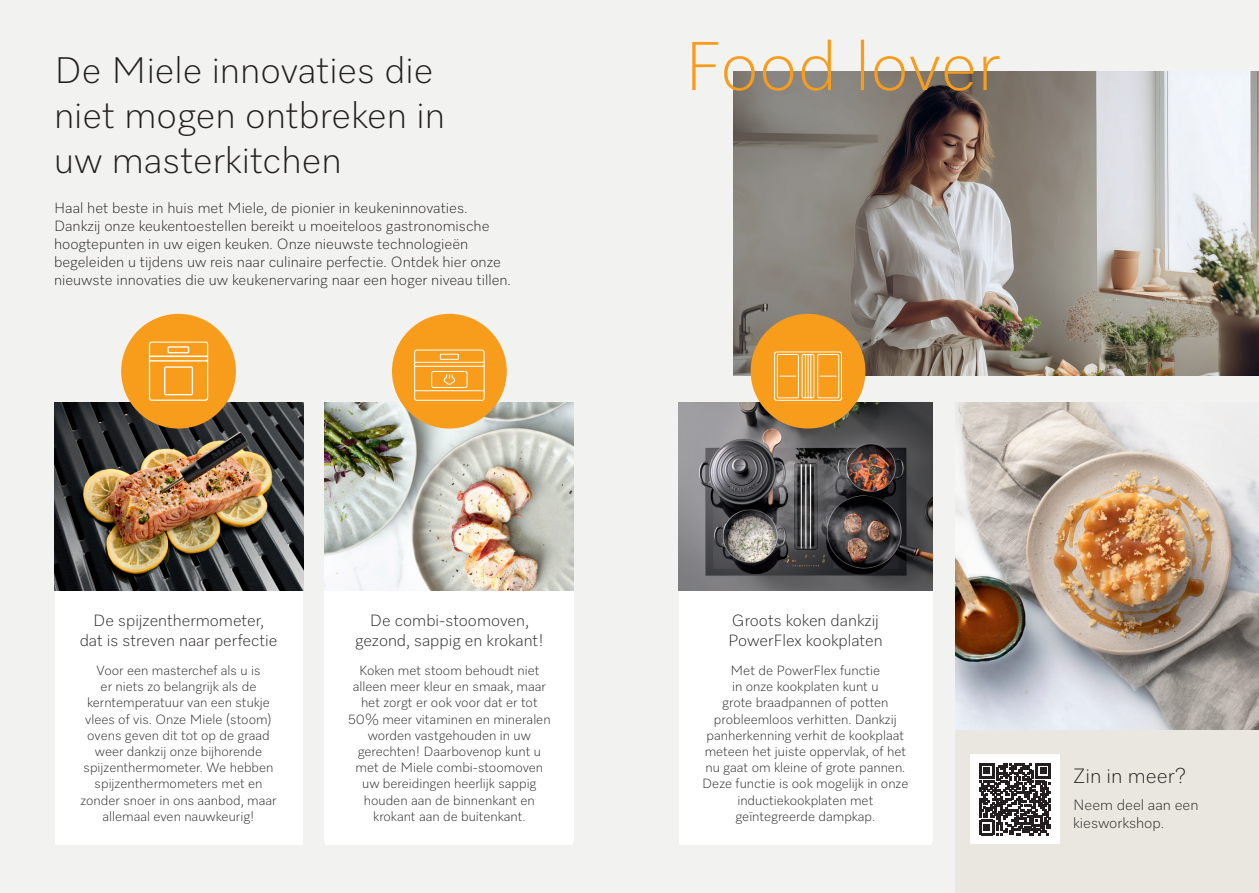
<style>
.page{position:relative;width:1259px;height:893px;background:#f2f2f0}
.page>*{position:absolute;margin:0;border:0;box-sizing:border-box;transform-origin:0 0}
.t1{font:300 70.5px "Miele Elements";color:#f89c1c}
.t2{font:300 37.5px/45px "Miele Elements";color:#231f20}
.t3{font:300 21px "Miele Elements";color:#231f20}
.t4{font:300 16.5px/19.8px "Miele Elements";color:#231f20;text-align:center}
.t5{font:300 15px/18px "Miele Elements";color:#231f20}
.t6{font:300 13.5px/16.2px "Miele Elements";color:#231f20;text-align:center}
</style>
<div class="page">
<div style="left:55px;top:590px;width:247px;height:255px;background:#fff"></div>
<img style="left:54px;top:402px;width:249px;height:188px">
<div style="left:121px;top:314px;width:115px;height:115px;background:#f89c1c;border-radius:50%"></div>
<svg style="left:149px;top:342px;width:59px;height:59px"></svg>
<div style="left:325px;top:590px;width:248px;height:255px;background:#fff"></div>
<img style="left:325px;top:402px;width:249px;height:188px">
<div style="left:392px;top:314px;width:115px;height:115px;background:#f89c1c;border-radius:50%"></div>
<svg style="left:414px;top:350px;width:70px;height:51px"></svg>
<img style="left:733px;top:71px;width:526px;height:304px">
<div style="left:679px;top:590px;width:253px;height:255px;background:#fff"></div>
<img style="left:679px;top:402px;width:253px;height:188px">
<div style="left:750px;top:314px;width:115px;height:115px;background:#f89c1c;border-radius:50%"></div>
<svg style="left:774px;top:351px;width:68px;height:50px"></svg>
<img style="left:955px;top:402px;width:304px;height:328px">
<div style="left:955px;top:730px;width:304px;height:163px;background:#eae7e0"></div>
<div style="left:970px;top:754px;width:89px;height:90px;background:#fff"></div>
<svg style="left:979px;top:763px;width:72px;height:72px"></svg>
<h2 class="t2" style="left:54px;top:46px;width:392px">De Miele innovaties die niet mogen ontbreken in uw masterkitchen</h2>
<p class="t5" style="left:54px;top:198px;width:458px">Haal het beste in huis met Miele, de pionier in keukeninnovaties.<br>Dankzij onze keukentoestellen bereikt u moeiteloos gastronomische hoogtepunten in uw eigen keuken. Onze nieuwste technologieën begeleiden u tijdens uw reis naar culinaire perfectie. Ontdek hier onze nieuwste innovaties die uw keukenervaring naar een hoger niveau tillen.</p>
<p class="t4" style="left:80px;top:610px;width:199px">De spijzenthermometer, dat is streven naar perfectie</p>
<p class="t6" style="left:80px;top:662px;width:198px">Voor een masterchef als u is<br>er niets zo belangrijk als de kerntemperatuur van een stukje vlees of vis. Onze Miele (stoom) ovens geven dit tot op de graad weer dankzij onze bijhorende spijzenthermometer. We hebben spijzenthermometers met en zonder snoer in ons aanbod, maar allemaal even nauwkeurig!</p>
<p class="t4" style="left:355px;top:610px;width:190px">De combi-stoomoven, gezond, sappig en krokant!</p>
<p class="t6" style="left:348px;top:662px;width:204px">Koken met stoom behoudt niet alleen meer kleur en smaak, maar het zorgt er ook voor dat er tot<br>50% meer vitaminen en mineralen worden vastgehouden in uw gerechten! Daarbovenop kunt u met de Miele combi-stoomoven uw bereidingen heerlijk sappig houden aan de binnenkant en krokant aan de buitenkant.</p>
<h1 class="t1" style="left:683px;top:21px;width:318px">Food lover</h1>
<p class="t4" style="left:728px;top:610px;width:156px;text-align:left">Groots koken dankzij<br>PowerFlex kookplaten</p>
<p class="t6" style="left:702px;top:662px;width:208px">Met de PowerFlex functie<br>in onze kookplaten kunt u<br>grote braadpannen of potten probleemloos verhitten. Dankzij panherkenning verhit de kookplaat meteen het juiste oppervlak, of het nu gaat om kleine of grote pannen.<br>Deze functie is ook mogelijk in onze inductiekookplaten met geïntegreerde dampkap.</p>
<h3 class="t3" style="left:1073px;top:763px;width:115px">Zin in meer?</h3>
<p class="t5" style="left:1073px;top:795px;width:127px">Neem deel aan een kiesworkshop.</p>
</div>
